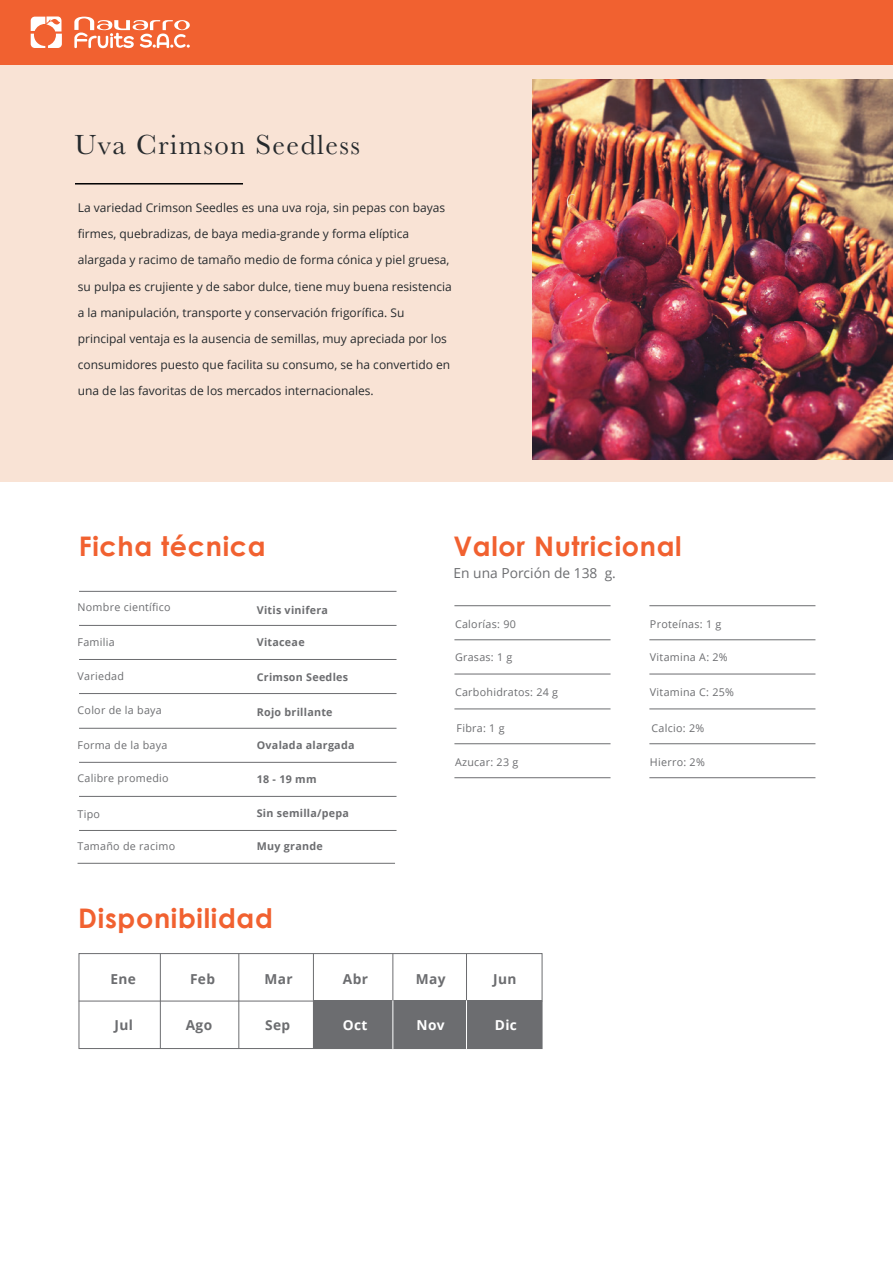
<style>
.page{position:relative;width:893px;height:1263px;background:#fff}
.page>*{position:absolute;margin:0;border:0;box-sizing:border-box;transform-origin:0 0}
.t1{font:28.8px "Baskerville";letter-spacing:.05em;color:#262a2d}
.t2{font:700 27px "Century Gothic";letter-spacing:.025em;color:#f16130}
.t3{font:13.8px "Open Sans";color:#6c6d70}
.t4{font:700 13.65px "Open Sans";letter-spacing:.025em;color:#6c6d70}
.t5{font:700 13.65px "Open Sans";letter-spacing:.025em;color:#fff}
.t6{font:12px/26.1px "Open Sans";color:#262a2d}
.t7{font:10.65px "Open Sans";letter-spacing:.025em;color:#6c6d70}
.t8{font:700 10.65px "Open Sans";letter-spacing:.025em;color:#6c6d70}
</style>
<div class="page">
<div style="left:314px;top:1001px;width:228px;height:48px;background:#6c6d70"></div>
<div style="left:78px;top:953px;width:465px;height:96px;border:1px solid #6c6d70"></div>
<hr style="left:79px;top:1000px;width:463px;height:1px;background:#6c6d70">
<hr style="left:160px;top:953px;width:1px;height:95px;background:#6c6d70">
<hr style="left:238px;top:953px;width:1px;height:95px;background:#6c6d70">
<hr style="left:313px;top:953px;width:1px;height:95px;background:#6c6d70">
<hr style="left:392px;top:953px;width:1px;height:95px;background:#6c6d70">
<hr style="left:466px;top:953px;width:1px;height:95px;background:#6c6d70">
<hr style="left:392px;top:1000px;width:1px;height:49px;background:#fff">
<hr style="left:466px;top:1000px;width:1px;height:49px;background:#fff">
<div style="left:0;top:46px;width:892px;height:436px;background:#f9e3d5"></div>
<img style="left:532px;top:80px;width:360px;height:379px">
<hr style="left:75px;top:183px;width:168px;height:1px;background:#000001">
<hr style="left:79px;top:659px;width:317px;height:1px;background:#6c6d70">
<hr style="left:79px;top:625px;width:317px;height:1px;background:#6c6d70">
<hr style="left:79px;top:591px;width:317px;height:1px;background:#6c6d70">
<hr style="left:79px;top:693px;width:317px;height:1px;background:#6c6d70">
<hr style="left:79px;top:728px;width:317px;height:1px;background:#6c6d70">
<hr style="left:79px;top:762px;width:317px;height:1px;background:#6c6d70">
<hr style="left:79px;top:796px;width:317px;height:1px;background:#6c6d70">
<hr style="left:79px;top:830px;width:317px;height:1px;background:#6c6d70">
<hr style="left:78px;top:863px;width:317px;height:1px;background:#6c6d70">
<hr style="left:454px;top:639px;width:157px;height:1px;background:#6c6d70">
<hr style="left:454px;top:605px;width:157px;height:1px;background:#6c6d70">
<hr style="left:454px;top:674px;width:157px;height:1px;background:#6c6d70">
<hr style="left:454px;top:709px;width:157px;height:1px;background:#6c6d70">
<hr style="left:454px;top:743px;width:157px;height:1px;background:#6c6d70">
<hr style="left:454px;top:777px;width:157px;height:1px;background:#6c6d70">
<hr style="left:649px;top:639px;width:166px;height:1px;background:#6c6d70">
<hr style="left:649px;top:605px;width:166px;height:1px;background:#6c6d70">
<hr style="left:649px;top:674px;width:166px;height:1px;background:#6c6d70">
<hr style="left:649px;top:709px;width:166px;height:1px;background:#6c6d70">
<hr style="left:649px;top:743px;width:166px;height:1px;background:#6c6d70">
<hr style="left:649px;top:777px;width:166px;height:1px;background:#6c6d70">
<div style="left:0;top:0;width:892px;height:64px;background:#f16130"></div>
<svg style="left:31px;top:16px;width:31px;height:32px"></svg>
<svg style="left:74px;top:17px;width:116px;height:32px"></svg>
<h1 class="t1" style="left:74px;top:126px;width:287px">Uva Crimson Seedless</h1>
<p class="t6" style="left:78px;top:194px;width:375px">La variedad Crimson Seedles es una uva roja, sin pepas con bayas firmes, quebradizas, de baya media-grande y forma elíptica alargada y racimo de tamaño medio de forma cónica y piel gruesa, su pulpa es crujiente y de sabor dulce, tiene muy buena resistencia a la manipulación, transporte y conservación frigorífica. Su principal ventaja es la ausencia de semillas, muy apreciada por los consumidores puesto que facilita su consumo, se ha convertido en una de las favoritas de los mercados internacionales.</p>
<h2 class="t2" style="left:79px;top:525px;width:188px">Ficha técnica</h2>
<p class="t7" style="left:78px;top:599px;width:95px">Nombre científico</p>
<p class="t7" style="left:78px;top:635px;width:39px">Familia</p>
<p class="t8" style="left:257px;top:602px;width:73px">Vitis vinifera</p>
<p class="t8" style="left:257px;top:634px;width:49px">Vitaceae</p>
<p class="t7" style="left:78px;top:669px;width:48px">Variedad</p>
<p class="t8" style="left:257px;top:669px;width:93px">Crimson Seedles</p>
<p class="t7" style="left:78px;top:703px;width:86px">Color de la baya</p>
<p class="t8" style="left:257px;top:704px;width:77px">Rojo brillante</p>
<p class="t7" style="left:78px;top:738px;width:91px">Forma de la baya</p>
<p class="t8" style="left:257px;top:737px;width:99px">Ovalada alargada</p>
<p class="t7" style="left:78px;top:771px;width:93px">Calibre promedio</p>
<p class="t7" style="left:78px;top:806px;width:24px">Tipo</p>
<p class="t7" style="left:78px;top:839px;width:99px">Tamaño de racimo</p>
<p class="t8" style="left:257px;top:838px;width:68px">Muy grande</p>
<p class="t8" style="left:257px;top:771px;width:61px">18 - 19 mm</p>
<p class="t8" style="left:257px;top:806px;width:94px">Sin semilla/pepa</p>
<h2 class="t2" style="left:78px;top:898px;width:196px">Disponibilidad</h2>
<h2 class="t2" style="left:453px;top:525px;width:230px">Valor Nutricional</h2>
<p class="t3" style="left:453px;top:564px;width:164px">En una Porción de 138 g.</p>
<p class="t7" style="left:455px;top:617px;width:62px">Calorías: 90</p>
<p class="t7" style="left:650px;top:617px;width:73px">Proteínas: 1 g</p>
<p class="t7" style="left:455px;top:650px;width:59px">Grasas: 1 g</p>
<p class="t7" style="left:650px;top:650px;width:79px">Vitamina A: 2%</p>
<p class="t7" style="left:455px;top:685px;width:105px">Carbohidratos: 24 g</p>
<p class="t7" style="left:650px;top:685px;width:86px">Vitamina C: 25%</p>
<p class="t7" style="left:457px;top:721px;width:50px">Fibra: 1 g</p>
<p class="t7" style="left:455px;top:755px;width:65px">Azucar: 23 g</p>
<p class="t7" style="left:651px;top:721px;width:54px">Calcio: 2%</p>
<p class="t7" style="left:650px;top:755px;width:56px">Hierro: 2%</p>
<p class="t4" style="left:110px;top:970px;width:27px">Ene</p>
<p class="t4" style="left:190px;top:970px;width:27px">Feb</p>
<p class="t4" style="left:264px;top:970px;width:30px">Mar</p>
<p class="t4" style="left:343px;top:970px;width:27px">Abr</p>
<p class="t4" style="left:416px;top:970px;width:31px">May</p>
<p class="t4" style="left:493px;top:970px;width:25px">Jun</p>
<p class="t4" style="left:115px;top:1016px;width:20px">Jul</p>
<p class="t4" style="left:186px;top:1016px;width:28px">Ago</p>
<p class="t4" style="left:265px;top:1016px;width:27px">Sep</p>
<p class="t5" style="left:343px;top:1016px;width:26px">Oct</p>
<p class="t5" style="left:417px;top:1016px;width:30px">Nov</p>
<p class="t5" style="left:495px;top:1016px;width:24px">Dic</p>
</div>
